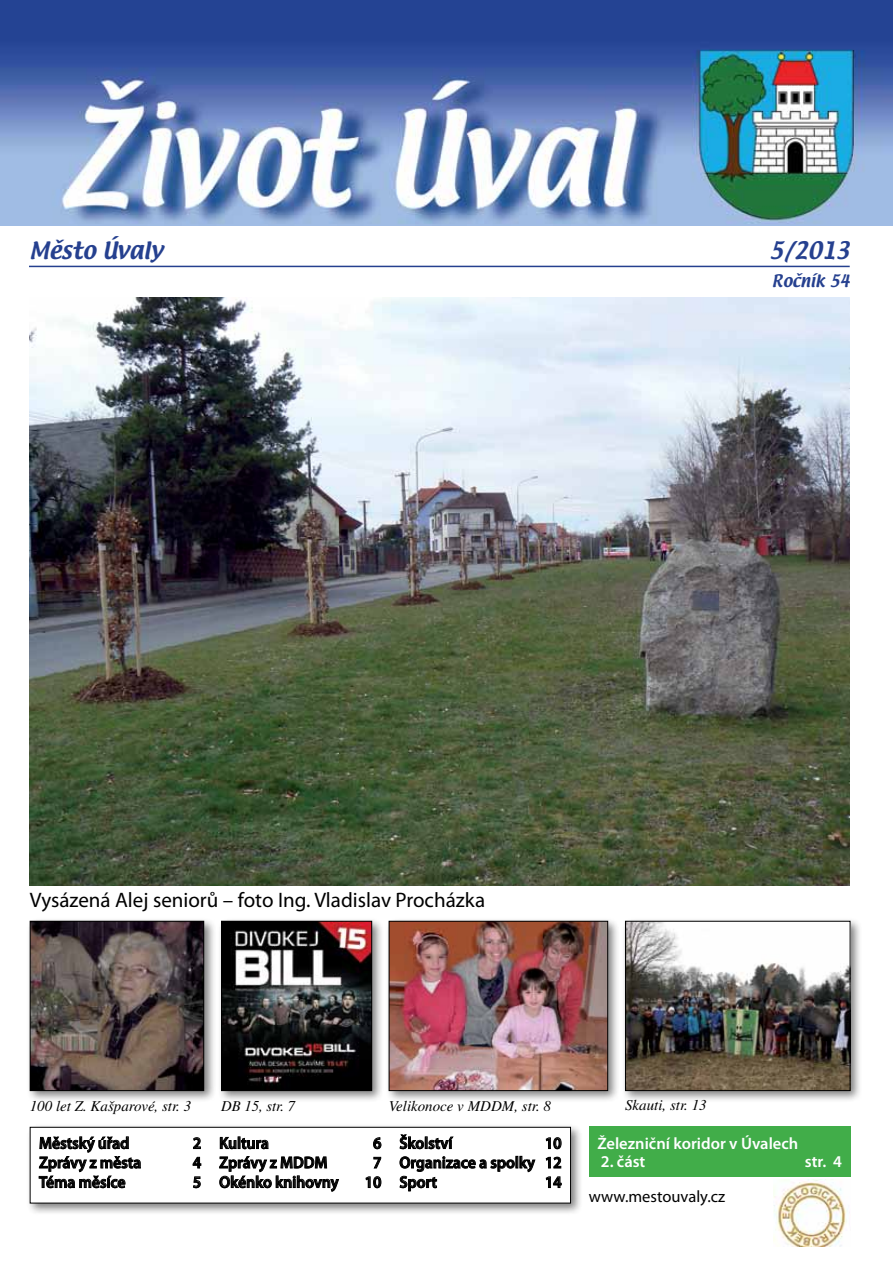
<style>
.page{position:relative;width:893px;height:1263px;background:#fff}
.page>*{position:absolute;margin:0;border:0;box-sizing:border-box;transform-origin:0 0}
.t1{font:21px "Myriad Pro";color:#000}
.t2{font:21px "Textile";color:#25408f}
.t3{font:600 16.5px/19.5px "Myriad Pro";color:#000;text-align:justify;scale:.95 1}
.t4{font:600 16.5px "Myriad Pro";color:#fff}
.t5{font:16.5px "Myriad Pro";color:#000}
.t6{font:italic 15px "Times CE";color:#000}
.t7{font:15px "Textile";color:#25408f}
</style>
<div class="page">
<img style="left:0;top:0;width:893px;height:225px">
<img style="left:773px;top:1179px;width:74px;height:68px">
<hr style="left:29px;top:266px;width:821px;height:1px;background:#25408f">
<div style="left:26px;top:1123px;width:557px;height:93px;background:#000;opacity:.5"></div>
<div style="left:30px;top:1127px;width:540px;height:76px;background:#fff"></div>
<svg style="left:193px;top:1137px;width:8px;height:12px"></svg>
<svg style="left:192px;top:1156px;width:10px;height:13px"></svg>
<svg style="left:38px;top:1136px;width:103px;height:52px"></svg>
<svg style="left:193px;top:1176px;width:8px;height:12px"></svg>
<svg style="left:220px;top:1137px;width:49px;height:12px"></svg>
<svg style="left:373px;top:1137px;width:9px;height:12px"></svg>
<svg style="left:373px;top:1156px;width:8px;height:13px"></svg>
<svg style="left:219px;top:1156px;width:120px;height:36px"></svg>
<svg style="left:365px;top:1176px;width:17px;height:12px"></svg>
<svg style="left:399px;top:1134px;width:54px;height:15px"></svg>
<svg style="left:546px;top:1137px;width:16px;height:12px"></svg>
<svg style="left:546px;top:1156px;width:16px;height:13px"></svg>
<svg style="left:399px;top:1155px;width:137px;height:36px"></svg>
<svg style="left:546px;top:1176px;width:16px;height:12px"></svg>
<div style="left:30px;top:1127px;width:541px;height:76px;border:1px solid #000"></div>
<div style="left:589px;top:1127px;width:261px;height:50px;background:#41ad49"></div>
<img style="left:30px;top:298px;width:820px;height:588px">
<div style="left:217px;top:917px;width:168px;height:186px;background:#000;opacity:.5"></div>
<img style="left:223px;top:923px;width:147px;height:166px">
<div style="left:221px;top:921px;width:151px;height:170px;border:1px solid #000"></div>
<div style="left:385px;top:917px;width:236px;height:186px;background:#000;opacity:.5"></div>
<img style="left:391px;top:923px;width:215px;height:166px">
<div style="left:389px;top:921px;width:219px;height:170px;border:1px solid #000"></div>
<div style="left:26px;top:917px;width:190px;height:186px;background:#000;opacity:.5"></div>
<img style="left:32px;top:923px;width:170px;height:166px">
<div style="left:30px;top:921px;width:174px;height:170px;border:1px solid #000"></div>
<div style="left:621px;top:917px;width:242px;height:186px;background:#000;opacity:.5"></div>
<img style="left:627px;top:923px;width:221px;height:166px">
<div style="left:625px;top:921px;width:225px;height:170px;border:1px solid #000"></div>
<p class="t2" style="left:29px;top:235px;width:135px">Město Úvaly</p>
<p class="t2" style="left:769px;top:235px;width:82px">5/2013</p>
<p class="t7" style="left:772px;top:271px;width:79px">Ročník 54</p>
<p class="t1" style="left:30px;top:887px;width:457px">Vysázená Alej seniorů – foto Ing. Vladislav Procházka</p>
<p class="t6" style="left:30px;top:1097px;width:163px">100 let Z. Kašparové, str. 3</p>
<p class="t6" style="left:221px;top:1097px;width:75px">DB 15, str. 7</p>
<p class="t6" style="left:389px;top:1097px;width:164px">Velikonoce v MDDM, str. 8</p>
<p class="t6" style="left:625px;top:1096px;width:83px">Skauti, str. 13</p>
<p class="t3" style="left:39px;top:1133px;width:97px">Městský úřad</p>
<p class="t3" style="left:193px;top:1133px;width:10px">2</p>
<p class="t3" style="left:39px;top:1152px;width:109px">Zprávy z města</p>
<p class="t3" style="left:193px;top:1152px;width:10px">4</p>
<p class="t3" style="left:39px;top:1172px;width:93px">Téma měsíce</p>
<p class="t3" style="left:193px;top:1172px;width:10px">5</p>
<p class="t3" style="left:219px;top:1133px;width:54px">Kultura</p>
<p class="t3" style="left:373px;top:1133px;width:10px">6</p>
<p class="t3" style="left:219px;top:1152px;width:115px">Zprávy z MDDM</p>
<p class="t3" style="left:373px;top:1152px;width:10px">7</p>
<p class="t3" style="left:219px;top:1172px;width:127px">Okénko knihovny</p>
<p class="t3" style="left:365px;top:1172px;width:19px">10</p>
<p class="t3" style="left:399px;top:1133px;width:57px">Školství</p>
<p class="t3" style="left:399px;top:1133px;width:172px;text-indent:145px">10<br>Organizace a spolky 12<br>Sport</p>
<p class="t3" style="left:545px;top:1172px;width:19px">14</p>
<p class="t4" style="left:597px;top:1133px;width:202px">Železniční koridor v Úvalech</p>
<p class="t4" style="left:601px;top:1151px;width:46px">2. část</p>
<p class="t4" style="left:805px;top:1151px;width:39px">str. 4</p>
<p class="t5" style="left:589px;top:1186px;width:138px">www.mestouvaly.cz</p>
</div>
